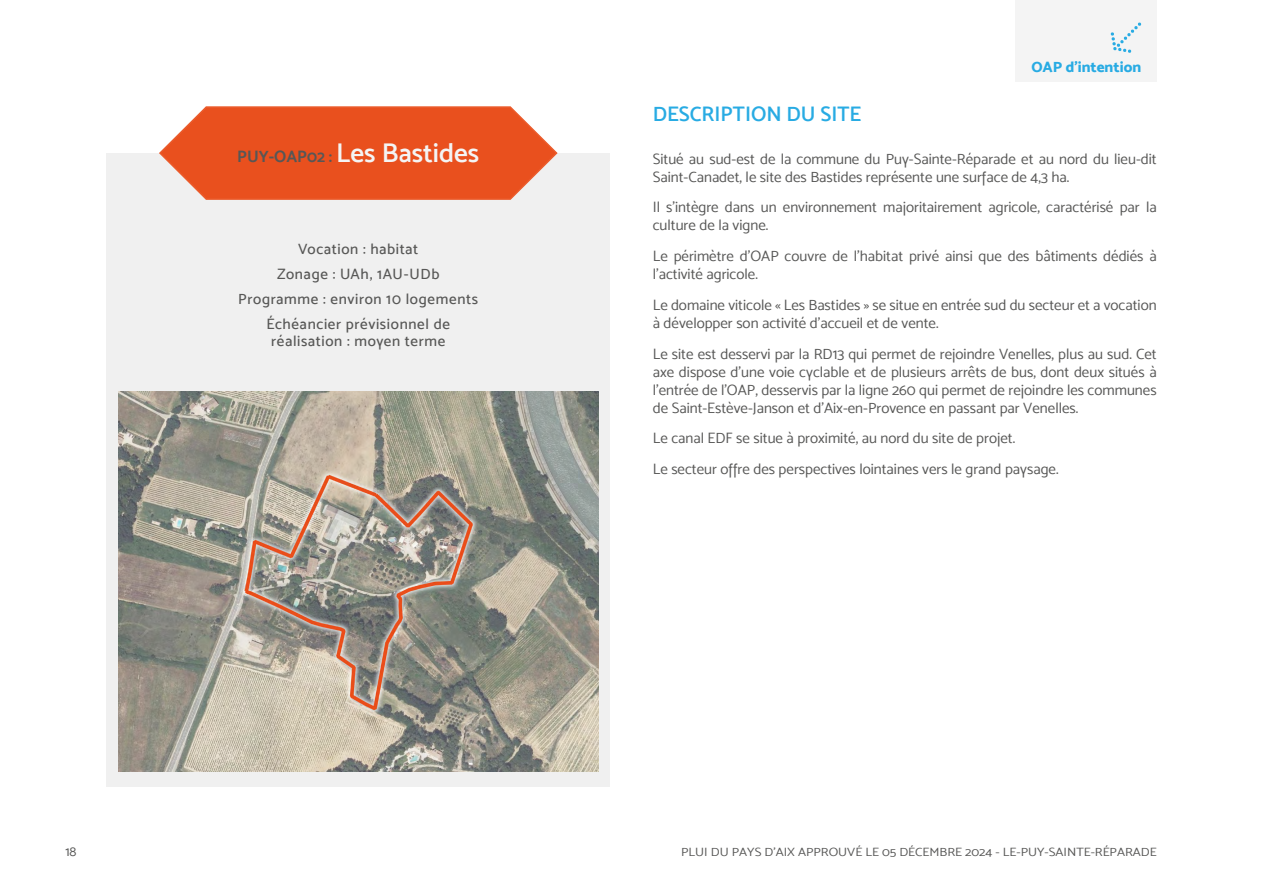
<style>
.page{position:relative;width:1263px;height:893px;background:#fff}
.page>*{position:absolute;margin:0;border:0;box-sizing:border-box;transform-origin:0 0}
.Nom_OAP{font:27px "Mosk Semi Bold 600";color:#f4f4f4}
.Titre_3_-_bleu{font:21px "Mosk Semi Bold 600";color:#28abe3}
.t1{font:15px/18px "Mosk Normal 400";color:#575756}
.Encadré{font:15px/16.5px "Mosk Medium 500";letter-spacing:.045em;color:#575756;text-align:center}
.t2{font:15px "Mosk Extra Bold 800";color:#28abe3}
.t3{font:13.5px "Mosk Normal 400";color:#575756}
.t4{font:12px "Mosk Normal 400";color:#575756;scale:1.1 1}
.s1{font-family:"Mosk Bold 700";font-size:16.5px;color:#575756}
</style>
<div class="page">
<div style="left:106px;top:153px;width:504px;height:634px;background:#f0f0f0"></div>
<svg style="left:159px;top:106px;width:399px;height:94px;background:#ea6439"></svg>
<img style="left:119px;top:391px;width:479px;height:381px">
<div style="left:1015px;top:0;width:142px;height:81px;background:#f4f4f4"></div>
<svg style="left:1110px;top:22px;width:31px;height:31px"></svg>
<p class="Nom_OAP" style="left:237px;top:137px;width:244px"><span class="s1">PUY-OAP02 :</span> Les Bastides</p>
<p class="Encadré" style="left:298px;top:241px;width:122px">Vocation : habitat</p>
<p class="Encadré" style="left:277px;top:266px;width:164px">Zonage : UAh, 1AU-UDb</p>
<p class="Encadré" style="left:238px;top:291px;width:241px">Programme : environ 10 logements</p>
<p class="Encadré" style="left:266px;top:316px;width:185px">Échéancier prévisionnel de réalisation : moyen terme</p>
<p class="t2" style="left:1031px;top:57px;width:111px">OAP d'intention</p>
<p class="Titre_3_-_bleu" style="left:653px;top:102px;width:210px">DESCRIPTION DU SITE</p>
<p class="t1" style="left:653px;top:150px;width:505px">Situé au sud-est de la commune du Puy-Sainte-Réparade et au nord du lieu-dit<br>Saint-Canadet, le site des Bastides représente une surface de 4,3 ha.</p>
<p class="t1" style="left:653px;top:198px;width:505px">Il s’intègre dans un environnement majoritairement agricole, caractérisé par la culture de la vigne.</p>
<p class="t1" style="left:653px;top:247px;width:505px">Le périmètre d’OAP couvre de l’habitat privé ainsi que des bâtiments dédiés à l’activité agricole.</p>
<p class="t1" style="left:653px;top:296px;width:505px">Le domaine viticole « Les Bastides » se situe en entrée sud du secteur et a vocation à développer son activité d’accueil et de vente.</p>
<p class="t1" style="left:653px;top:345px;width:505px;text-align:justify">Le site est desservi par la RD13 qui permet de rejoindre Venelles, plus au sud. Cet axe dispose d’une voie cyclable et de plusieurs arrêts de bus, dont deux situés à l’entrée de l’OAP, desservis par la ligne 260 qui permet de rejoindre les communes de Saint-Estève-Janson et d’Aix-en-Provence en passant par Venelles.</p>
<p class="t1" style="left:653px;top:429px;width:364px">Le canal EDF se situe à proximité, au nord du site de projet.</p>
<p class="t1" style="left:653px;top:460px;width:407px">Le secteur offre des perspectives lointaines vers le grand paysage.</p>
<p class="t3" style="left:65px;top:843px;width:13px">18</p>
<p class="t4" style="left:681px;top:844px;width:434px">PLUI DU PAYS D’AIX APPROUVÉ LE 05 DÉCEMBRE 2024 - LE-PUY-SAINTE-RÉPARADE</p>
</div>
